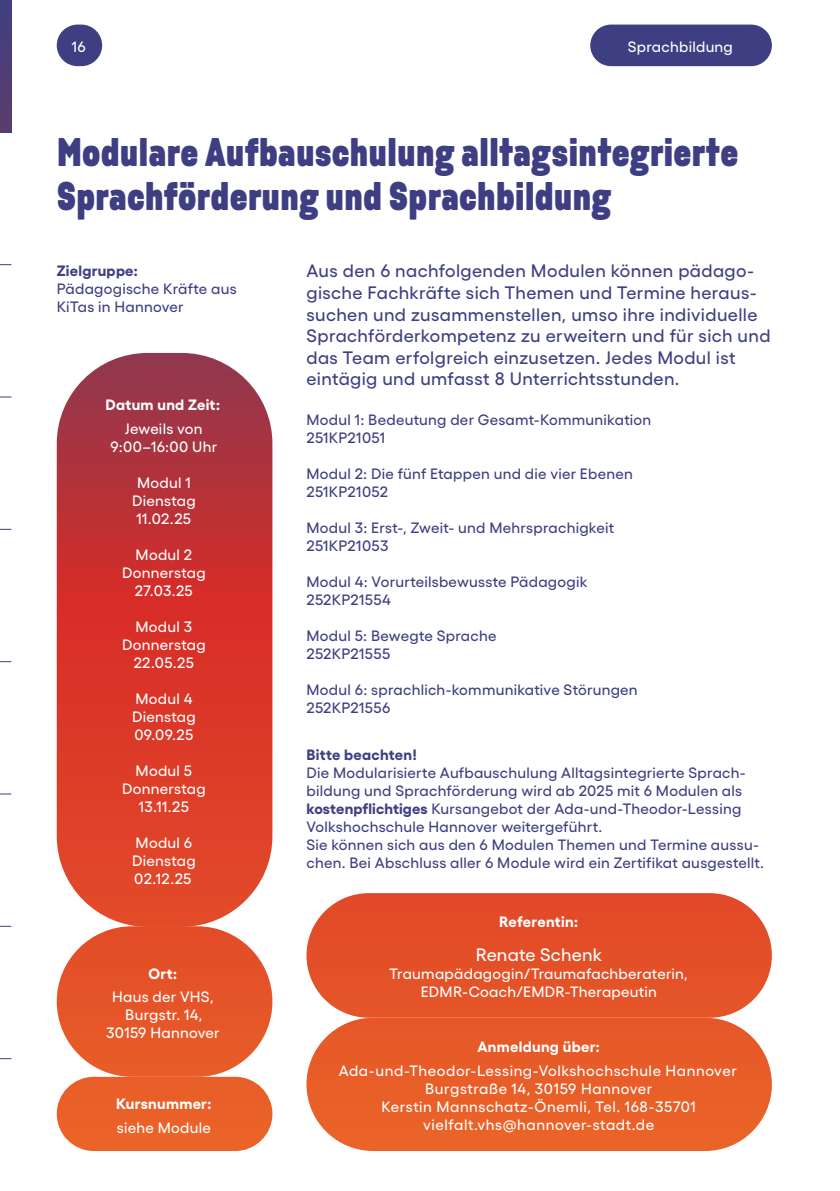
<style>
.page{position:relative;width:840px;height:1191px;background:#fff}
.page>*{position:absolute;margin:0;border:0;box-sizing:border-box;transform-origin:0 0}
.t1{font:40px/44px "Krana Fat A";color:#3e3f82}
.t2{font:500 18px/21.6px "Gellix";letter-spacing:.02em;color:#3e3f82}
.t3{font:500 18px "Gellix";letter-spacing:.01em;color:#fff}
.t4{font:500 15px/18px "Gellix";letter-spacing:.02em;color:#3e3f82}
.t5{font:500 15px/18px "Gellix";letter-spacing:.02em;color:#fff;text-align:center}
.t6{font:500 15px/18px "Gellix";letter-spacing:.04em;color:#fff;text-align:center}
.t7{font:700 15px "Gellix TRIAL";letter-spacing:.02em;color:#fff}
.t8{font:700 15px "Gellix";letter-spacing:.02em;color:#3e3f82}
.s1{font-weight:700}
</style>
<div class="page">
<svg style="left:0;top:0;width:11px;height:132px"></svg>
<div style="left:590px;top:25px;width:181px;height:41px;background:#3e3f82;border-radius:21px"></div>
<div style="left:57px;top:25px;width:45px;height:41px;background:#3e3f82;border-radius:21px"></div>
<div style="left:57px;top:1076px;width:215px;height:75px;background:#e96128;border-radius:37px"></div>
<svg style="left:57px;top:353px;width:215px;height:573px;background:#ce423b"></svg>
<div style="left:306px;top:1017px;width:465px;height:134px;background:#e85e28;border-radius:67px"></div>
<div style="left:57px;top:926px;width:215px;height:150px;background:#e55428;border-radius:75px"></div>
<div style="left:306px;top:893px;width:465px;height:124px;background:#e34f28;border-radius:62px"></div>
<p class="t5" style="left:72px;top:37px;width:15px">16</p>
<p class="t5" style="left:627px;top:37px;width:107px">Sprachbildung</p>
<h1 class="t1" style="left:57px;top:130px;width:682px">Modulare Aufbauschulung alltagsintegrierte<br>Sprachförderung und Sprachbildung</h1>
<p class="t8" style="left:57px;top:260px;width:83px">Zielgruppe:</p>
<p class="t4" style="left:57px;top:279px;width:181px">Pädagogische Kräfte aus<br>KiTas in Hannover</p>
<p class="t7" style="left:105px;top:393px;width:116px">Datum und Zeit:</p>
<p class="t5" style="left:110px;top:418px;width:108px">Jeweils von<br>9:00–16:00 Uhr</p>
<p class="t5" style="left:132px;top:472px;width:65px">Modul 1<br>Dienstag<br>11.02.25</p>
<p class="t5" style="left:122px;top:544px;width:85px">Modul 2<br>Donnerstag<br>27.03.25</p>
<p class="t5" style="left:122px;top:616px;width:85px">Modul 3<br>Donnerstag<br>22.05.25</p>
<p class="t5" style="left:132px;top:688px;width:65px;text-align:left">Modul 4<br>Dienstag<br>09.09.25</p>
<p class="t5" style="left:122px;top:760px;width:85px">Modul 5<br>Donnerstag<br>13.11.25</p>
<p class="t5" style="left:132px;top:832px;width:65px;text-align:left">Modul 6<br>Dienstag<br>02.12.25</p>
<p class="t7" style="left:148px;top:962px;width:30px">Ort:</p>
<p class="t5" style="left:106px;top:987px;width:115px">Haus der VHS,<br>Burgstr. 14,<br>30159 Hannover</p>
<p class="t7" style="left:116px;top:1092px;width:97px">Kursnummer:</p>
<p class="t5" style="left:117px;top:1117px;width:95px">siehe Module</p>
<p class="t2" style="left:306px;top:259px;width:465px">Aus den 6 nachfolgenden Modulen können pädago&shy;gische Fachkräfte sich Themen und Termine heraus&shy;suchen und zusammenstellen, umso ihre individuelle Sprachförderkompetenz zu erweitern und für sich und das Team erfolgreich einzusetzen. Jedes Modul ist eintägig und umfasst 8 Unterrichtsstunden.</p>
<p class="t4" style="left:306px;top:410px;width:346px">Modul 1: Bedeutung der Gesamt-Kommunikation<br>251KP21051</p>
<p class="t4" style="left:306px;top:464px;width:327px">Modul 2: Die fünf Etappen und die vier Ebenen<br>251KP21052</p>
<p class="t4" style="left:306px;top:518px;width:309px">Modul 3: Erst-, Zweit- und Mehrsprachigkeit<br>251KP21053</p>
<p class="t4" style="left:306px;top:572px;width:282px">Modul 4: Vorurteilsbewusste Pädagogik<br>252KP21554</p>
<p class="t4" style="left:306px;top:626px;width:191px">Modul 5: Bewegte Sprache<br>252KP21555</p>
<p class="t4" style="left:306px;top:680px;width:332px">Modul 6: sprachlich-kommunikative Störungen<br>252KP21556</p>
<p class="t8" style="left:306px;top:744px;width:112px">Bitte beachten!</p>
<p class="t4" style="left:306px;top:763px;width:459px">Die Modularisierte Aufbauschulung Alltagsintegrierte Sprach&shy;bildung und Sprachförderung wird ab 2025 mit 6 Modulen als <span class="s1">kostenpflichtiges</span> Kursangebot der Ada-und-Theodor-Lessing Volkshochschule Hannover weitergeführt.<br>Sie können sich aus den 6 Modulen Themen und Termine aussu&shy;chen. Bei Abschluss aller 6 Module wird ein Zertifikat ausgestellt.</p>
<p class="t7" style="left:499px;top:911px;width:81px">Referentin:</p>
<p class="t3" style="left:475px;top:943px;width:127px">Renate Schenk</p>
<p class="t5" style="left:389px;top:964px;width:300px">Traumapädagogin/Traumafachberaterin,<br>EDMR-Coach/EMDR-Therapeutin</p>
<p class="t7" style="left:477px;top:1036px;width:124px">Anmeldung über:</p>
<p class="t6" style="left:338px;top:1061px;width:399px">Ada-und-Theodor-Lessing-Volkshochschule Hannover Burgstraße 14, 30159 Hannover<br>Kerstin Mannschatz-Önemli, Tel. 168-35701 vielfalt.vhs@hannover-stadt.de</p>
</div>
